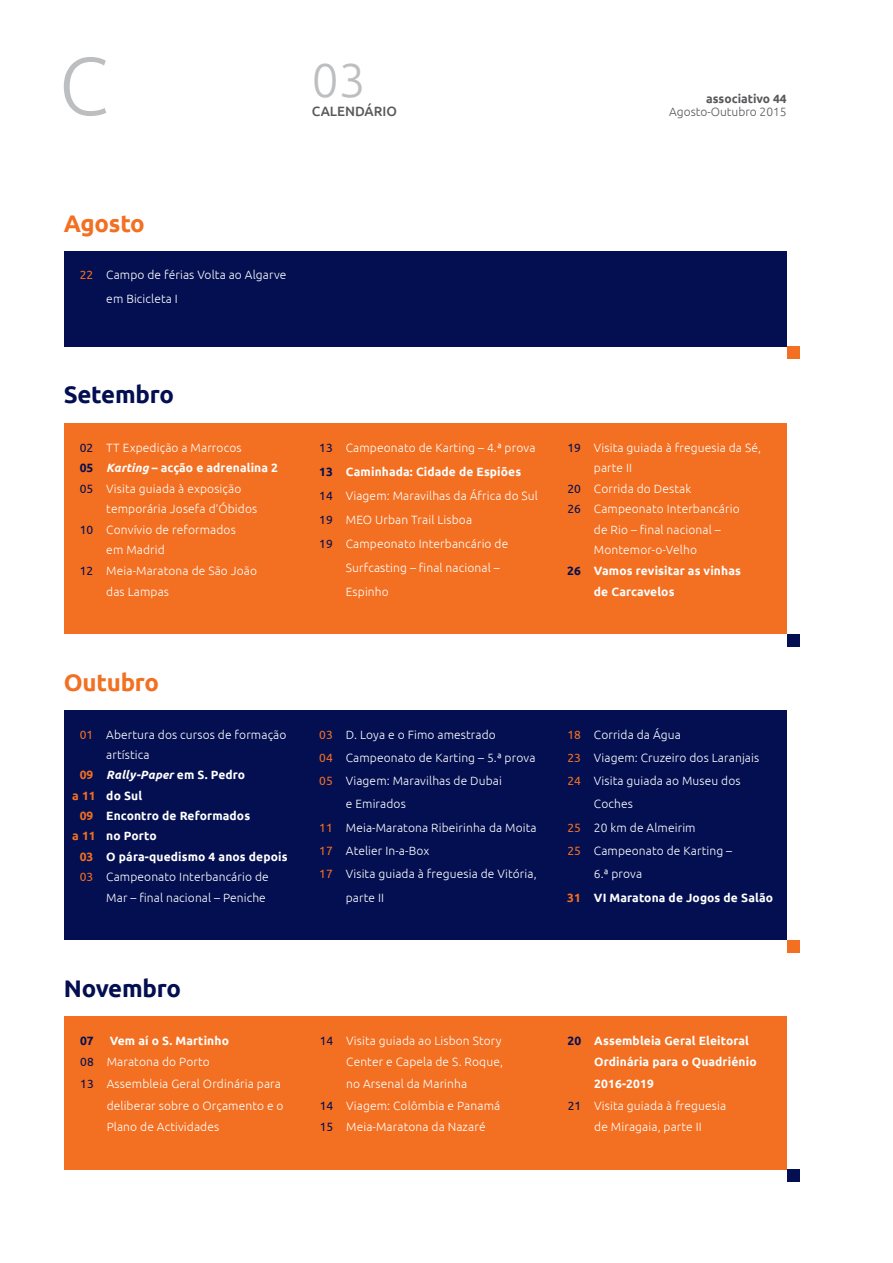
<style>
.page{position:relative;width:893px;height:1263px;background:#fff}
.page>*{position:absolute;margin:0;border:0;box-sizing:border-box;transform-origin:0 0}
.t1{font:300 47.7px "Ubuntu";color:#bcbec0}
.t2{font:700 24px "Ubuntu";letter-spacing:-.01em;color:#030f50}
.t3{font:700 24px "Ubuntu";letter-spacing:-.01em;color:#f36f21}
.t4{font:500 13.5px "Ubuntu";color:#58595b}
.t5{font:300 12px/20.5px "Ubuntu";letter-spacing:.01em;color:#fff}
.t6{font:700 12px/21.6px "Ubuntu";letter-spacing:.01em;color:#fff}
.t7{font:italic 700 12px "Ubuntu";letter-spacing:.01em;color:#fff}
.t8{font:300 12px "Ubuntu";color:#58595b}
.t9{font:700 12px "Ubuntu";color:#58595b}
.t10{font:700 12px "Ubuntu";color:#030f50}
.s1{font-weight:400;color:#f36f21}
.s2{font-weight:400;color:#030f50}
.s3{color:#030f50}
.s4{font-style:italic}
.s5{font-style:normal;color:#f36f21}
.s6{font-style:normal}
.s7{color:#f36f21}
</style>
<div class="page">
<svg style="left:64px;top:57px;width:42px;height:59px"></svg>
<div style="left:64px;top:251px;width:723px;height:96px;background:#030f50"></div>
<div style="left:787px;top:347px;width:12px;height:12px;background:#f36f21"></div>
<div style="left:64px;top:710px;width:723px;height:230px;background:#030f50"></div>
<div style="left:787px;top:940px;width:12px;height:12px;background:#f36f21"></div>
<div style="left:64px;top:423px;width:723px;height:211px;background:#f36f21"></div>
<div style="left:787px;top:634px;width:12px;height:12px;background:#030f50"></div>
<div style="left:64px;top:1016px;width:723px;height:153px;background:#f36f21"></div>
<div style="left:787px;top:1169px;width:12px;height:13px;background:#030f50"></div>
<p class="t1" style="left:312px;top:51px;width:55px">03</p>
<p class="t4" style="left:312px;top:103px;width:87px">CALENDÁRIO</p>
<p class="t9" style="left:706px;top:91px;width:82px">associativo 44</p>
<p class="t8" style="left:669px;top:105px;width:119px">Agosto-Outubro 2015</p>
<p class="t3" style="left:64px;top:209px;width:83px">Agosto</p>
<p class="t5" style="left:106px;top:263px;width:182px;line-height:24px;text-indent:-27px"><span class="s1">22</span> Campo de férias Volta ao Algarve em Bicicleta I</p>
<p class="t2" style="left:64px;top:380px;width:112px">Setembro</p>
<p class="t5" style="left:80px;top:437px;width:163px"><span class="s2">02</span> TT Expedição a Marrocos</p>
<p class="t6" style="left:80px;top:457px;width:200px"><span class="s3">05</span> <span class="s4">Karting</span> – acção e adrenalina 2</p>
<p class="t5" style="left:106px;top:478px;width:152px;text-indent:-27px"><span class="s2">05</span> Visita guiada à exposição temporária Josefa d’Óbidos</p>
<p class="t5" style="left:106px;top:519px;width:131px;text-indent:-27px"><span class="s2">10</span> Convívio de reformados em Madrid</p>
<p class="t5" style="left:106px;top:560px;width:152px;text-indent:-27px"><span class="s2">12</span> Meia-Maratona de São João das Lampas</p>
<p class="t3" style="left:64px;top:668px;width:97px">Outubro</p>
<p class="t5" style="left:106px;top:724px;width:182px;text-indent:-27px"><span class="s1">01</span> Abertura dos cursos de formação artística</p>
<p class="t7" style="left:80px;top:768px;width:167px"><span class="s5">09</span> Rally-Paper <span class="s6">em S. Pedro</span></p>
<p class="t6" style="left:72px;top:784px;width:71px"><span class="s7">a 11</span> do Sul</p>
<p class="t6" style="left:80px;top:805px;width:172px"><span class="s7">09</span> Encontro de Reformados</p>
<p class="t6" style="left:72px;top:825px;width:86px"><span class="s7">a 11</span> no Porto</p>
<p class="t6" style="left:80px;top:845px;width:209px"><span class="s7">03</span> O pára-quedismo 4 anos depois</p>
<p class="t5" style="left:80px;top:866px;width:190px;text-align:right"><span class="s1">03</span> Campeonato Interbancário de<br>Mar – final nacional – Peniche</p>
<p class="t2" style="left:64px;top:973px;width:119px">Novembro</p>
<p class="t10" style="left:80px;top:1033px;width:15px">07</p>
<p class="t6" style="left:110px;top:1029px;width:121px">Vem aí o S. Martinho</p>
<p class="t5" style="left:80px;top:1051px;width:131px"><span class="s2">08</span> Maratona do Porto</p>
<p class="t5" style="left:107px;top:1072px;width:178px;line-height:21.6px;text-indent:-27px"><span class="s2">13</span> Assembleia Geral Ordinária para deliberar sobre o Orçamento e o<br>Plano de Actividades</p>
<p class="t5" style="left:319px;top:437px;width:218px"><span class="s2">13</span> Campeonato de Karting – 4.ª prova</p>
<p class="t6" style="left:319px;top:460px;width:204px"><span class="s3">13</span> Caminhada: Cidade de Espiões</p>
<p class="t5" style="left:319px;top:485px;width:220px"><span class="s2">14</span> Viagem: Maravilhas da África do Sul</p>
<p class="t5" style="left:319px;top:509px;width:154px"><span class="s2">19</span> MEO Urban Trail Lisboa</p>
<p class="t5" style="left:346px;top:531px;width:164px;line-height:24px;text-indent:-27px"><span class="s2">19</span> Campeonato Interbancário de<br>Surfcasting – final nacional –<br>Espinho</p>
<p class="t5" style="left:594px;top:437px;width:169px;text-indent:-27px"><span class="s2">19</span> Visita guiada à freguesia da Sé, parte II</p>
<p class="t5" style="left:567px;top:478px;width:125px"><span class="s2">20</span> Corrida do Destak</p>
<p class="t5" style="left:594px;top:498px;width:147px;text-indent:-27px"><span class="s2">26</span> Campeonato Interbancário de Rio – final nacional –<br>Montemor-o-Velho</p>
<p class="t6" style="left:594px;top:560px;width:148px;line-height:20.5px;text-indent:-27px"><span class="s3">26</span> Vamos revisitar as vinhas de Carcavelos</p>
<p class="t5" style="left:319px;top:724px;width:178px"><span class="s1">03</span> D. Loya e o Fimo amestrado</p>
<p class="t5" style="left:319px;top:747px;width:218px"><span class="s1">04</span> Campeonato de Karting – 5.ª prova</p>
<p class="t5" style="left:346px;top:769px;width:158px;line-height:23.2px;text-indent:-27px"><span class="s1">05</span> Viagem: Maravilhas de Dubai e Emirados</p>
<p class="t5" style="left:319px;top:817px;width:219px"><span class="s1">11</span> Meia-Maratona Ribeirinha da Moita</p>
<p class="t5" style="left:319px;top:840px;width:112px"><span class="s1">17</span> Atelier In-a-Box</p>
<p class="t5" style="left:346px;top:862px;width:192px;line-height:23.2px;text-indent:-27px"><span class="s1">17</span> Visita guiada à freguesia de Vitória, parte II</p>
<p class="t5" style="left:567px;top:724px;width:115px"><span class="s1">18</span> Corrida da Água</p>
<p class="t5" style="left:567px;top:747px;width:193px"><span class="s1">23</span> Viagem: Cruzeiro dos Laranjais</p>
<p class="t5" style="left:594px;top:769px;width:148px;line-height:23.2px;text-indent:-27px"><span class="s1">24</span> Visita guiada ao Museu dos<br>Coches</p>
<p class="t5" style="left:567px;top:817px;width:130px"><span class="s1">25</span> 20 km de Almeirim</p>
<p class="t5" style="left:594px;top:839px;width:140px;line-height:23.2px;text-indent:-27px"><span class="s1">25</span> Campeonato de Karting –<br>6.ª prova</p>
<p class="t6" style="left:567px;top:886px;width:207px"><span class="s7">31</span> VI Maratona de Jogos de Salão</p>
<p class="t5" style="left:346px;top:1029px;width:158px;line-height:21.6px;text-indent:-27px"><span class="s2">14</span> Visita guiada ao Lisbon Story<br>Center e Capela de S. Roque, no Arsenal da Marinha</p>
<p class="t5" style="left:320px;top:1095px;width:182px"><span class="s2">14</span> Viagem: Colômbia e Panamá</p>
<p class="t5" style="left:320px;top:1116px;width:167px"><span class="s2">15</span> Meia-Maratona da Nazaré</p>
<p class="t6" style="left:594px;top:1029px;width:164px;text-indent:-27px"><span class="s3">20</span> Assembleia Geral Eleitoral<br>Ordinária para o Quadriénio<br>2016-2019</p>
<p class="t5" style="left:568px;top:1094px;width:160px;line-height:21.6px;text-align:center"><span class="s2">21</span> Visita guiada à freguesia de Miragaia, parte II</p>
</div>
